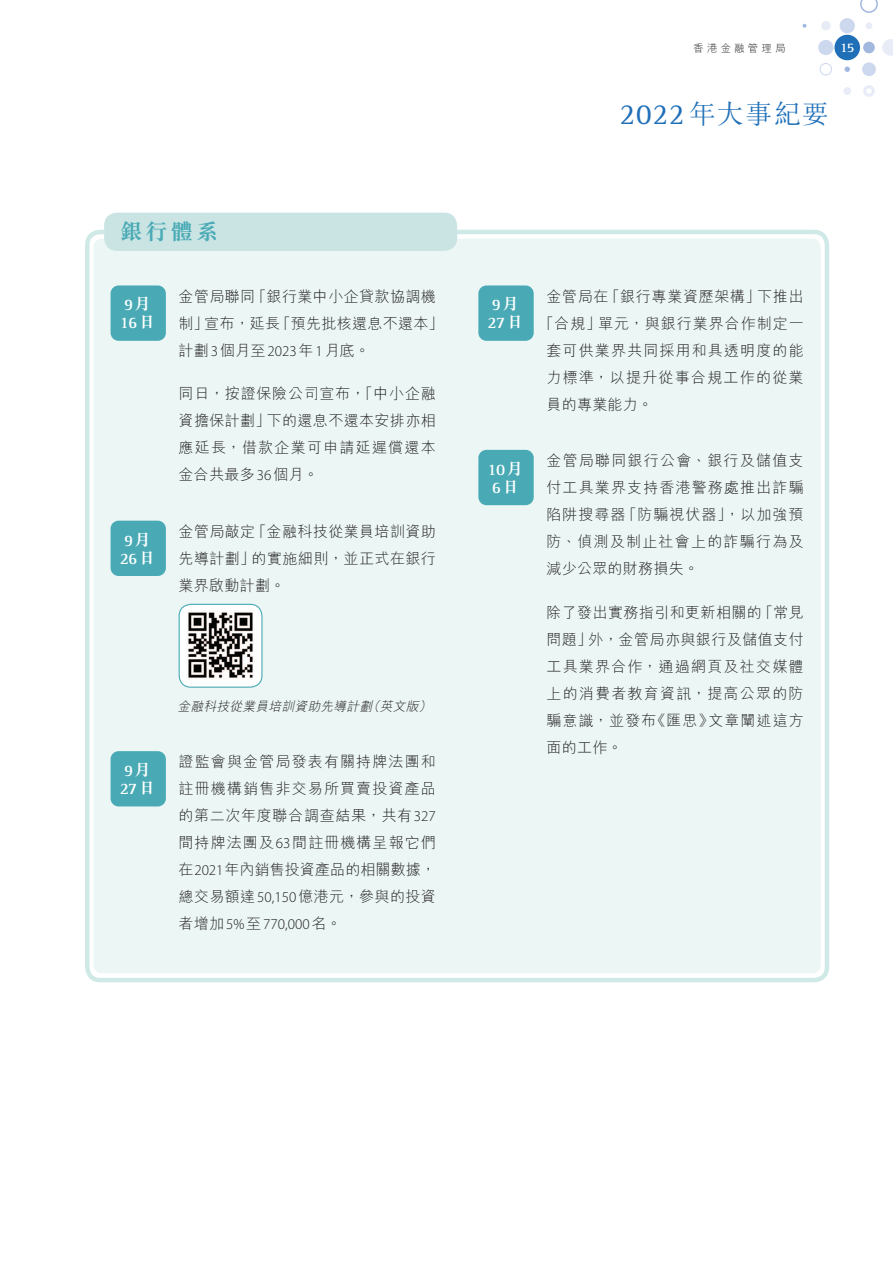
<style>
.page{position:relative;width:893px;height:1263px;background:#fff}
.page>*{position:absolute;margin:0;border:0;box-sizing:border-box;transform-origin:0 0}
.t1{font:300 27px "M Sung HK";letter-spacing:.05em;color:#1f6fb8}
.t2{font:700 22.5px "M Sung HK";color:#49aab5}
.t3{font:700 16.5px/18px "Rotis Serif Std";letter-spacing:-.04em;color:#fff}
.t4{font:300 15px/27px "M Hei HK";letter-spacing:.055em;color:#231f20;text-align:justify}
.t5{font:300 15px/27px "M Hei HK";letter-spacing:.025em;color:#231f20}
.t6{font:300 15px "M Hei HK";letter-spacing:.075em;color:#231f20}
.t7{font:300 15px "M Hei HK";letter-spacing:.085em;color:#231f20}
.t8{font:700 13.5px "Rotis Serif Std";color:#fff}
.t9{font:italic 300 12.75px "M Hei HK";color:#231f20}
.t10{font:300 10.5px "M Hei HK";letter-spacing:.3em;color:#231f20}
.s1{font-family:"M Sung HK"}
.s2{font-family:"Myriad Pro"}
.s3{font-family:"Rotis Serif Std";font-weight:400;font-size:30px}
</style>
<div class="page">
<div style="left:863px;top:42px;width:12px;height:11px;background:#a2b8df;border-radius:50%"></div>
<svg style="left:882px;top:39px;width:11px;height:17px"></svg>
<div style="left:863px;top:85px;width:12px;height:12px;border:3px solid #e8ecf6;border-radius:50%"></div>
<div style="left:818px;top:40px;width:15px;height:15px;background:#ccd8ed;border-radius:50%"></div>
<div style="left:840px;top:18px;width:15px;height:15px;background:#ccd8ed;border-radius:50%"></div>
<div style="left:821px;top:21px;width:10px;height:9px;background:#e8ecf6;border-radius:50%"></div>
<div style="left:866px;top:22px;width:6px;height:7px;background:#e8ecf6;border-radius:50%"></div>
<svg style="left:860px;top:0;width:18px;height:13px"></svg>
<div style="left:862px;top:62px;width:14px;height:14px;background:#ccd8ed;border-radius:50%"></div>
<svg style="left:844px;top:67px;width:6px;height:5px"></svg>
<svg style="left:802px;top:24px;width:4px;height:4px"></svg>
<div style="left:843px;top:87px;width:8px;height:8px;background:#e8ecf6;border-radius:50%"></div>
<div style="left:820px;top:63px;width:12px;height:12px;border:1px solid #ccd8ed;border-radius:50%"></div>
<div style="left:834px;top:35px;width:26px;height:25px;background:#1f6fb8;border-radius:50%"></div>
<div style="left:94px;top:239px;width:727px;height:734px;background:#ebf6f5;border-radius:9px"></div>
<div style="left:85px;top:230px;width:744px;height:752px;border:4px solid #cfeae6;border-radius:13px"></div>
<div style="left:104px;top:213px;width:353px;height:38px;background:#c9e4e3;border-radius:13px"></div>
<div style="left:113px;top:288px;width:50px;height:50px;background:#49aab5;border-radius:6px"></div>
<div style="left:111px;top:285px;width:55px;height:56px;border:5px solid #49aab5;border-radius:6px"></div>
<div style="left:113px;top:523px;width:50px;height:50px;background:#49aab5;border-radius:6px"></div>
<div style="left:111px;top:521px;width:55px;height:55px;border:5px solid #49aab5;border-radius:6px"></div>
<div style="left:179px;top:604px;width:83px;height:83px;background:#fff;border-radius:12px"></div>
<img style="left:186px;top:611px;width:67px;height:68px">
<div style="left:179px;top:604px;width:83px;height:84px;border:1px solid #49aab5;border-radius:12px"></div>
<div style="left:113px;top:754px;width:50px;height:50px;background:#49aab5;border-radius:6px"></div>
<div style="left:111px;top:751px;width:55px;height:55px;border:5px solid #49aab5;border-radius:6px"></div>
<div style="left:481px;top:288px;width:50px;height:50px;background:#49aab5;border-radius:6px"></div>
<div style="left:478px;top:285px;width:56px;height:56px;border:5px solid #49aab5;border-radius:6px"></div>
<div style="left:481px;top:452px;width:50px;height:50px;background:#49aab5;border-radius:6px"></div>
<div style="left:478px;top:450px;width:56px;height:55px;border:5px solid #49aab5;border-radius:6px"></div>
<h1 class="t2" style="left:120px;top:221px;width:100px">銀行體系</h1>
<p class="t3" style="left:120px;top:296px;width:37px">9<span class="s1">月<br></span>16<span class="s1">日</span></p>
<p class="t5" style="left:179px;top:282px;width:266px">金管局聯同「銀行業中小企貸款協調機制」宣布，延長「預先批核還息不還本」計劃<span class="s2">3</span>個月至<span class="s2">2023</span>年<span class="s2">1</span>月底。</p>
<p class="t4" style="left:179px;top:380px;width:259px">同日，按證保險公司宣布，「中小企融資擔保計劃」下的還息不還本安排亦相應延長，借款企業可申請延遲償還本金合共最多<span class="s2">36</span>個月。</p>
<p class="t3" style="left:120px;top:531px;width:37px">9<span class="s1">月<br></span>26<span class="s1">日</span></p>
<p class="t4" style="left:179px;top:517px;width:259px">金管局敲定「金融科技從業員培訓資助先導計劃」的實施細則，並正式在銀行業界啟動計劃。</p>
<p class="t9" style="left:178px;top:700px;width:258px">金融科技從業員培訓資助先導計劃（英文版）</p>
<p class="t3" style="left:120px;top:762px;width:37px">9<span class="s1">月<br></span>27<span class="s1">日</span></p>
<p class="t4" style="left:179px;top:748px;width:259px">證監會與金管局發表有關持牌法團和註冊機構銷售非交易所買賣投資產品的第二次年度聯合調查結果，共有<span class="s2">327</span>間持牌法團及<span class="s2">63</span>間註冊機構呈報它們在<span class="s2">2021</span>年內銷售投資產品的相關數據，總交易額達<span class="s2">50,150</span>億港元，參與的投資者增加<span class="s2">5%</span>至<span class="s2">770,000</span>名。</p>
<p class="t10" style="left:693px;top:42px;width:94px">香港金融管理局</p>
<p class="t8" style="left:840px;top:40px;width:16px">15</p>
<h1 class="t1" style="left:619px;top:95px;width:211px"><span class="s3">2022</span>年大事紀要</h1>
<p class="t3" style="left:488px;top:296px;width:37px">9<span class="s1">月<br></span>27<span class="s1">日</span></p>
<p class="t4" style="left:546px;top:282px;width:259px">金管局在「銀行專業資歷架構」下推出</p>
<p class="t4" style="left:539px;top:309px;width:266px">「合規」單元，與銀行業界合作制定一</p>
<p class="t6" style="left:546px;top:342px;width:259px">套可供業界共同採用和具透明度的能</p>
<p class="t7" style="left:546px;top:369px;width:259px">力標準，以提升從事合規工作的從業</p>
<p class="t4" style="left:546px;top:390px;width:108px">員的專業能力。</p>
<p class="t3" style="left:488px;top:461px;width:37px">10<span class="s1">月<br></span>6<span class="s1">日</span></p>
<p class="t4" style="left:546px;top:447px;width:259px">金管局聯同銀行公會、銀行及儲值支付工具業界支持香港警務處推出詐騙陷阱搜尋器「防騙視伏器」，以加強預防、偵測及制止社會上的詐騙行為及減少公眾的財務損失。</p>
<p class="t4" style="left:546px;top:598px;width:259px">除了發出實務指引和更新相關的「常見問題」外，金管局亦與銀行及儲值支付工具業界合作，通過網頁及社交媒體上的消費者教育資訊，提高公眾的防騙意識，並發布《匯思》文章闡述這方面的工作。</p>
</div>
